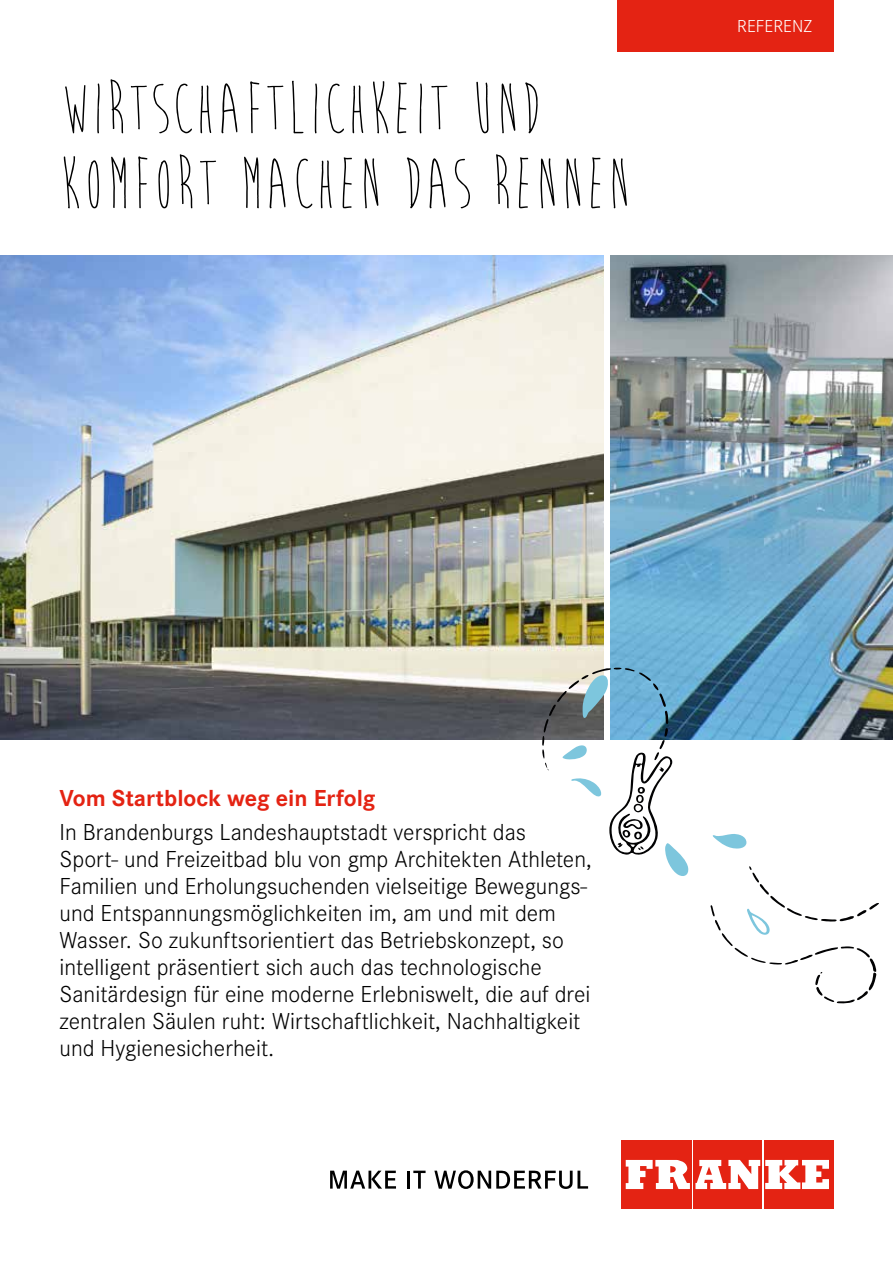
<style>
.page{position:relative;width:893px;height:1263px;background:#fff}
.page>*{position:absolute;margin:0;border:0;box-sizing:border-box;transform-origin:0 0}
.t1{font:75px/75px "Brain Flower";color:#000}
.t2{font:300 24px/27px "Corporate S";color:#000}
.t3{font:700 24px "Corporate S";color:#e42313}
.t4{font:300 18px "Corporate S";color:#fff}
</style>
<div class="page">
<div style="left:617px;top:0;width:216px;height:51px;background:#e42313"></div>
<img style="left:0;top:255px;width:604px;height:485px">
<div style="left:621px;top:1140px;width:71px;height:68px;background:#e42313"></div>
<div style="left:693px;top:1140px;width:69px;height:68px;background:#e42313"></div>
<div style="left:764px;top:1140px;width:69px;height:68px;background:#e42313"></div>
<svg style="left:626px;top:1160px;width:203px;height:29px"></svg>
<svg style="left:330px;top:1170px;width:66px;height:18px"></svg>
<hr style="left:407px;top:1171px;width:3px;height:17px;background:#000">
<svg style="left:413px;top:1171px;width:13px;height:17px"></svg>
<svg style="left:434px;top:1170px;width:154px;height:19px"></svg>
<img style="left:610px;top:255px;width:283px;height:485px">
<svg style="left:712px;top:834px;width:34px;height:15px"></svg>
<svg style="left:542px;top:668px;width:147px;height:208px"></svg>
<svg style="left:710px;top:866px;width:169px;height:137px"></svg>
<h1 class="t1" style="left:60px;top:72px;width:574px">WIRTSCHAFTLICHKEIT UND<br>KOMFORT MACHEN DAS RENNEN</h1>
<p class="t4" style="left:737px;top:13px;width:77px">REFERENZ</p>
<p class="t3" style="left:60px;top:779px;width:318px">Vom Startblock weg ein Erfolg</p>
<p class="t2" style="left:60px;top:817px;width:534px">In Brandenburgs Landeshauptstadt verspricht das<br>Sport- und Freizeitbad blu von gmp Architekten Athleten, Familien und Erholungsuchenden vielseitige Bewegungs&shy;und Entspannungsmöglichkeiten im, am und mit dem Wasser. So zukunftsorientiert das Betriebskonzept, so intelligent präsentiert sich auch das technologische Sanitärdesign für eine moderne Erlebniswelt, die auf drei zentralen Säulen ruht: Wirtschaftlichkeit, Nachhaltigkeit und Hygienesicherheit.</p>
</div>
